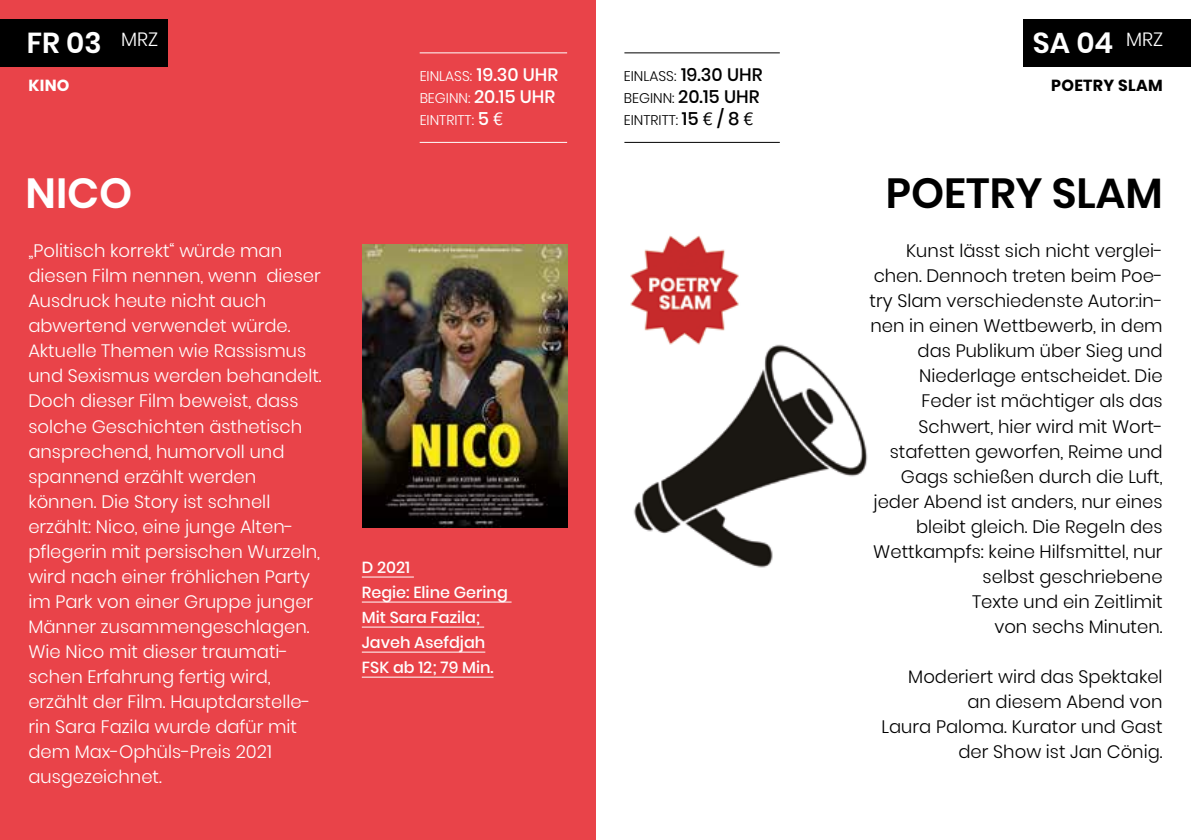
<style>
.page{position:relative;width:1191px;height:840px;background:#fff}
.page>*{position:absolute;margin:0;border:0;box-sizing:border-box;transform-origin:0 0}
.t1{font:600 42px "Poppins";color:#000}
.t2{font:600 42px "Poppins";color:#fff}
.t3{font:600 28.8px "Poppins";color:#fff}
.t4{font:300 19.2px "Poppins";color:#fff}
.t5{font:300 18px/25px "Poppins";color:#fff}
.t6{font:300 18px/25px "Poppins";color:#000;text-align:right}
.t7{font:500 18px "Poppins";color:#fff}
.t8{font:500 18px "Poppins";color:#000}
.t9{font:500 16px/25px "Poppins";color:#fff}
.t10{font:700 16px "Poppins";letter-spacing:.02em;color:#000}
.t11{font:700 16px "Poppins";color:#fff}
.t12{font:300 14px "Poppins";color:#000}
.t13{font:300 14px "Poppins";color:#fff}
.s1{font-weight:500;font-size:18px}
.s2{font-weight:300;font-size:14px}
.s3{font-family:"Linotype Euro Font Ato F";font-weight:400;font-size:18px}
</style>
<div class="page">
<div style="left:0;top:0;width:595px;height:839px;background:#e94349"></div>
<div style="left:1023px;top:19px;width:168px;height:48px;background:#000"></div>
<div style="left:0;top:19px;width:167px;height:48px;background:#000"></div>
<hr style="left:420px;top:52px;width:147px;height:1px;background:#fff">
<hr style="left:420px;top:142px;width:147px;height:1px;background:#fff">
<img style="left:363px;top:244px;width:204px;height:283px">
<hr style="left:362px;top:576px;width:52px;height:1px;background:#fff">
<hr style="left:362px;top:601px;width:149px;height:1px;background:#fff">
<hr style="left:362px;top:626px;width:122px;height:1px;background:#fff">
<hr style="left:362px;top:651px;width:123px;height:1px;background:#fff">
<hr style="left:362px;top:676px;width:131px;height:1px;background:#fff">
<hr style="left:624px;top:52px;width:156px;height:1px;background:#000">
<hr style="left:624px;top:142px;width:156px;height:1px;background:#000">
<img style="left:633px;top:344px;width:235px;height:224px">
<img style="left:630px;top:235px;width:127px;height:118px">
<h2 class="t3" style="left:27px;top:26px;width:76px">FR 03</h2>
<p class="t11" style="left:28px;top:76px;width:43px">KINO</p>
<p class="t4" style="left:121px;top:28px;width:39px">MRZ</p>
<h1 class="t2" style="left:26px;top:169px;width:108px">NICO</h1>
<p class="t5" style="left:28px;top:238px;width:295px">„Politisch korrekt“ würde man diesen Film nennen, wenn dieser<br>Ausdruck heute nicht auch abwertend verwendet würde.<br>Aktuelle Themen wie Rassismus und Sexismus werden behandelt.<br>Doch dieser Film beweist, dass solche Geschichten ästhetisch ansprechend, humorvoll und spannend erzählt werden können. Die Story ist schnell erzählt: Nico, eine junge Alten&shy;pflegerin mit persischen Wurzeln, wird nach einer fröhlichen Party im Park von einer Gruppe junger<br>Männer zusammengeschlagen.<br>Wie Nico mit dieser traumati&shy;schen Erfahrung fertig wird, erzählt der Film. Hauptdarstelle&shy;rin Sara Fazila wurde dafür mit dem Max-Ophüls-Preis 2021 ausgezeichnet.</p>
<p class="t13" style="left:420px;top:68px;width:140px">EINLASS: <span class="s1">19.30 UHR</span></p>
<p class="t7" style="left:420px;top:86px;width:137px"><span class="s2">BEGINN:</span> 20.15 UHR</p>
<p class="t13" style="left:420px;top:111px;width:85px">EINTRITT: <span class="s1">5</span> <span class="s3">F</span></p>
<p class="t9" style="left:362px;top:554px;width:147px">D 2021<br>Regie: Eline Gering<br>Mit Sara Fazila;<br>Javeh Asefdjah<br>FSK ab 12; 79 Min.</p>
<p class="t12" style="left:624px;top:68px;width:140px">EINLASS: <span class="s1">19.30 UHR</span></p>
<p class="t8" style="left:624px;top:86px;width:137px"><span class="s2">BEGINN:</span> 20.15 UHR</p>
<p class="t12" style="left:624px;top:111px;width:131px">EINTRITT: <span class="s1">15</span> <span class="s3">F</span> <span class="s1">/ 8</span> <span class="s3">F</span></p>
<h2 class="t3" style="left:1032px;top:26px;width:132px">SA 04 <sup>MRZ</sup></h2>
<p class="t10" style="left:1051px;top:76px;width:113px">POETRY SLAM</p>
<h1 class="t1" style="left:885px;top:169px;width:279px">POETRY SLAM</h1>
<p class="t6" style="left:869px;top:238px;width:295px">Kunst lässt sich nicht verglei&shy;chen. Dennoch treten beim Poe&shy;try Slam verschiedenste Autor:in&shy;nen in einen Wettbewerb, in dem das Publikum über Sieg und<br>Niederlage entscheidet. Die<br>Feder ist mächtiger als das<br>Schwert, hier wird mit Wort&shy;stafetten geworfen, Reime und<br>Gags schießen durch die Luft, jeder Abend ist anders, nur eines bleibt gleich. Die Regeln des<br>Wettkampfs: keine Hilfsmittel, nur selbst geschriebene<br>Texte und ein Zeitlimit<br>von sechs Minuten.</p>
<p class="t6" style="left:881px;top:663px;width:282px">Moderiert wird das Spektakel an diesem Abend von<br>Laura Paloma. Kurator und Gast der Show ist Jan Cönig.</p>
</div>
